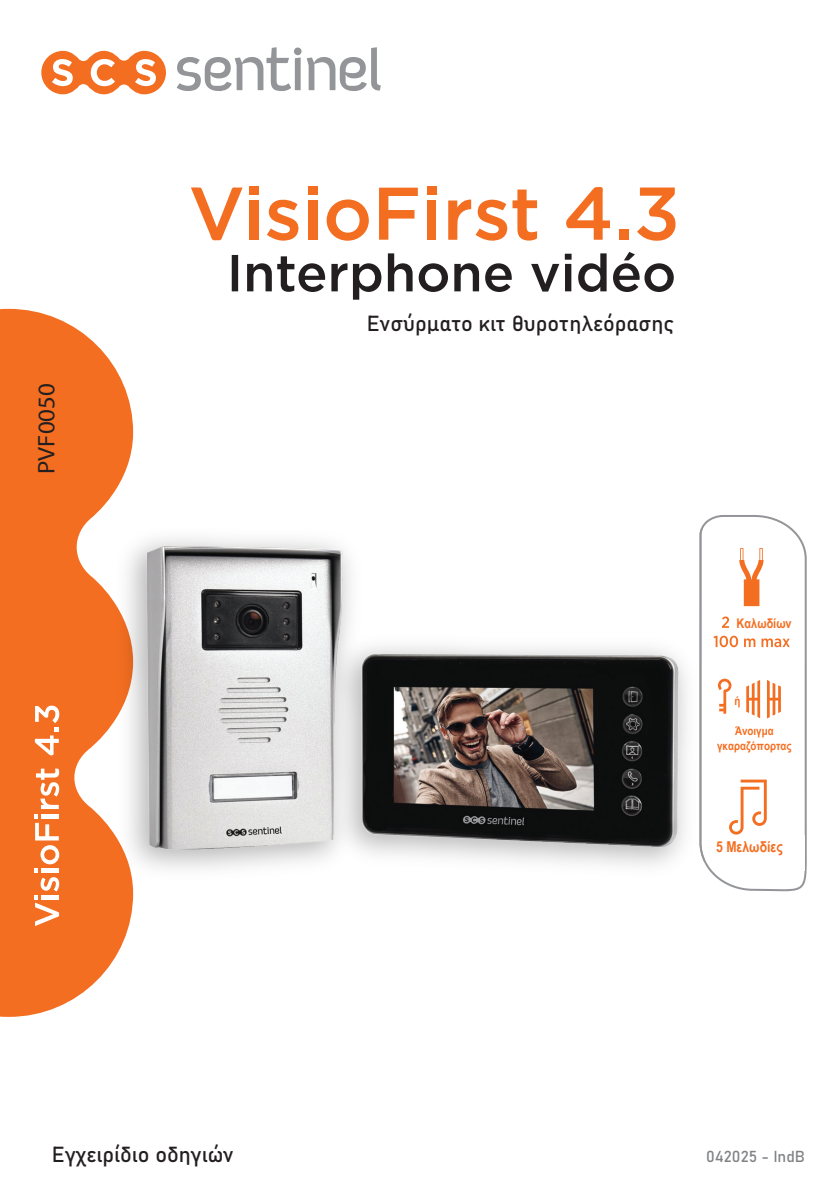
<style>
.page{position:relative;width:840px;height:1191px;background:#fff}
.page>*{position:absolute;margin:0;border:0;box-sizing:border-box;transform-origin:0 0}
.t1{font:24px "Myriad Pro";color:#231f20;scale:1.04 1}
.t2{font:21.6px "Bahnschrift";color:#231f20}
.t3{font:15.8px "Bahnschrift";color:#808285}
.t4{font:700 15px "Arial Narrow";color:#f36e21}
.t5{font:700 13.4px "Arial Narrow";color:#f36e21}
.t6{font:700 12px/14.4px "Arial Narrow";color:#f36e21;text-align:center}
</style>
<div class="page">
<svg style="left:231px;top:252px;width:442px;height:48px"></svg>
<svg style="left:701px;top:515px;width:105px;height:376px"></svg>
<svg style="left:721px;top:616px;width:24px;height:12px"></svg>
<svg style="left:713px;top:635px;width:76px;height:12px"></svg>
<img style="left:699px;top:528px;width:5px;height:96px">
<svg style="left:0;top:309px;width:133px;height:708px;background:#f4803e"></svg>
<div style="left:745px;top:614px;width:45px;height:17px;background:#fff"></div>
<div style="left:715px;top:724px;width:77px;height:36px;background:#fff"></div>
<div style="left:726px;top:834px;width:77px;height:36px;background:#fff"></div>
<div style="left:729px;top:696px;width:10px;height:10px;background:#fff"></div>
<img style="left:106px;top:516px;width:245px;height:374px">
<img style="left:139px;top:535px;width:207px;height:323px">
<img style="left:320px;top:624px;width:388px;height:264px">
<img style="left:357px;top:644px;width:325px;height:206px">
<svg style="left:637px;top:187px;width:39px;height:54px"></svg>
<svg style="left:566px;top:187px;width:43px;height:53px"></svg>
<svg style="left:379px;top:188px;width:38px;height:52px"></svg>
<svg style="left:191px;top:187px;width:51px;height:54px"></svg>
<svg style="left:326px;top:199px;width:43px;height:42px"></svg>
<svg style="left:267px;top:199px;width:32px;height:42px"></svg>
<svg style="left:448px;top:189px;width:89px;height:52px"></svg>
<div style="left:249px;top:200px;width:9px;height:40px;background:#f36e21"></div>
<div style="left:308px;top:200px;width:9px;height:40px;background:#f36e21"></div>
<div style="left:427px;top:200px;width:9px;height:40px;background:#f36e21"></div>
<div style="left:618px;top:229px;width:10px;height:11px;background:#f36e21"></div>
<div style="left:249px;top:186px;width:9px;height:8px;background:#f36e21"></div>
<div style="left:307px;top:186px;width:10px;height:8px;background:#f36e21"></div>
<div style="left:427px;top:186px;width:9px;height:8px;background:#f36e21"></div>
<svg style="left:35px;top:705px;width:24px;height:50px"></svg>
<svg style="left:34px;top:768px;width:26px;height:158px"></svg>
<svg style="left:41px;top:51px;width:125px;height:43px"></svg>
<svg style="left:177px;top:47px;width:123px;height:44px"></svg>
<svg style="left:307px;top:47px;width:73px;height:44px"></svg>
<div style="left:294px;top:48px;width:7px;height:7px;background:#939598;border-radius:50%"></div>
<p class="t1" style="left:32px;top:474px;width:89px;rotate:-90deg">PVF0050</p>
<p class="t2" style="left:366px;top:307px;width:309px">Ενσύρματο κιτ θυροτηλεόρασης</p>
<p class="t5" style="left:736px;top:613px;width:57px">Καλωδίων</p>
<p class="t6" style="left:734px;top:693px;width:7px">ή</p>
<p class="t6" style="left:716px;top:723px;width:76px">Άνοιγμα γκαραζόπορτας</p>
<p class="t4" style="left:715px;top:835px;width:68px">5 Μελωδίες</p>
<p class="t2" style="left:52px;top:1137px;width:183px">Εγχειρίδιο οδηγιών</p>
<p class="t3" style="left:705px;top:1144px;width:100px">042025 - IndB</p>
</div>
